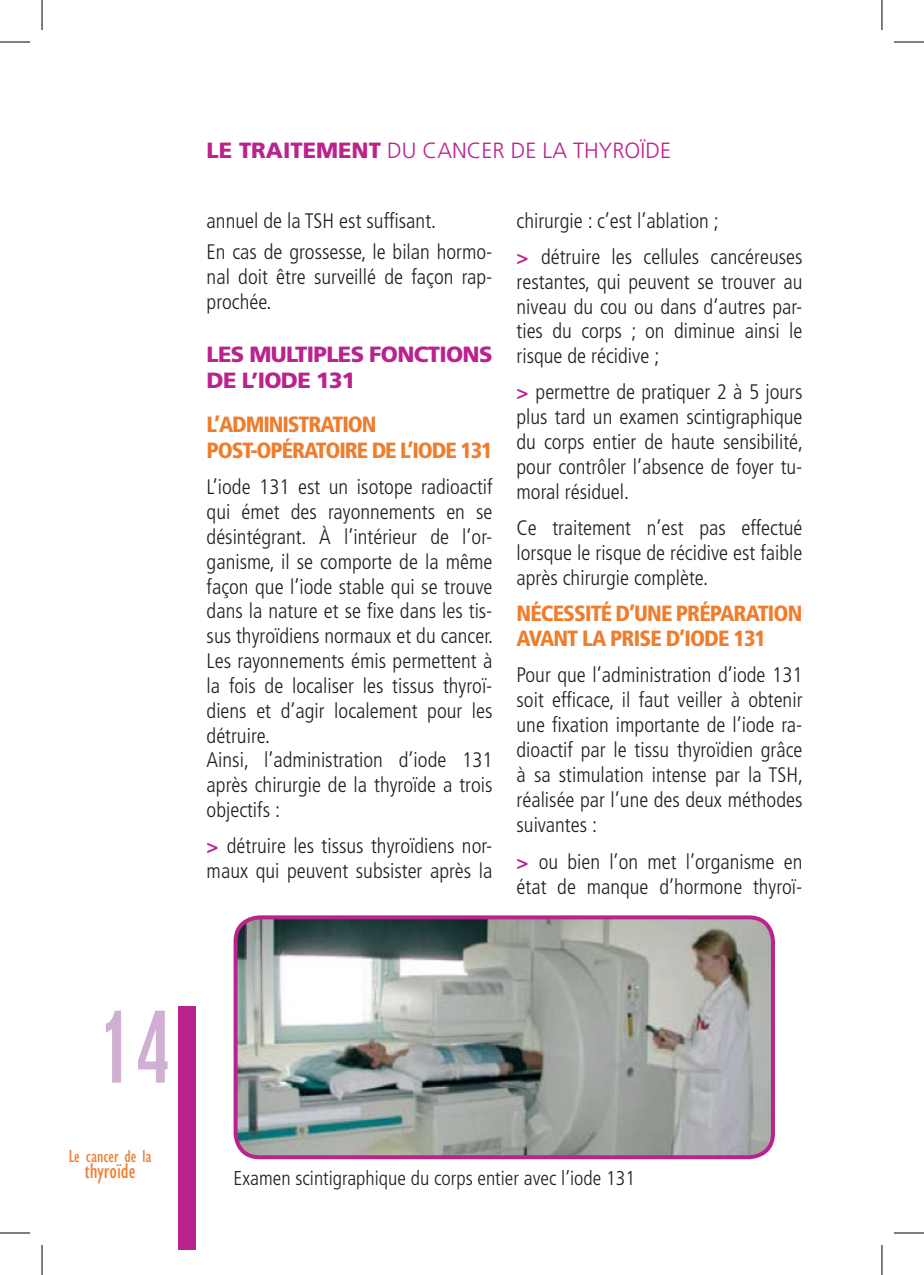
<style>
.page{position:relative;width:924px;height:1275px;background:#fff}
.page>*{position:absolute;margin:0;border:0;box-sizing:border-box;transform-origin:0 0}
.t1{font:300 condensed 100px "AT Erbar";color:#cfb0d2}
.t2{font:900 condensed 22px/25px "Frutiger";letter-spacing:-.05em;color:#ee7d2d}
.t3{font:900 22px/26.4px "Frutiger";letter-spacing:-.03em;color:#ba238e}
.t4{font:300 22px "Frutiger";color:#ba238e}
.t5{font:condensed 22px "Gill Sans";color:#ee7d2d}
.t6{font:300 condensed 21px/24.8px "Frutiger";color:#231f20;text-align:justify}
.t7{font:300 condensed 20px "Frutiger";color:#231f20}
.t8{font:condensed 18px "Gill Sans";color:#ee7d2d}
.s1{font-weight:900}
.s2{font-weight:700;font-stretch:normal;font-size:20px;color:#ba238e}
</style>
<div class="page">
<img style="left:238px;top:918px;width:534px;height:239px">
<div style="left:233px;top:915px;width:541px;height:244px;border:4px solid #ba238e;border-radius:24px"></div>
<div style="left:178px;top:1006px;width:17px;height:244px;background:#ba238e"></div>
<hr style="left:0;top:42px;width:30px;height:1px;background:#000">
<hr style="left:893px;top:42px;width:30px;height:1px;background:#000">
<hr style="left:0;top:1232px;width:30px;height:1px;background:#000">
<hr style="left:893px;top:1232px;width:30px;height:1px;background:#000">
<hr style="left:42px;top:0;width:1px;height:30px;background:#000">
<hr style="left:42px;top:1245px;width:1px;height:30px;background:#000">
<hr style="left:881px;top:0;width:1px;height:30px;background:#000">
<hr style="left:881px;top:1245px;width:1px;height:30px;background:#000">
<p class="t4" style="left:206px;top:138px;width:466px"><span class="s1">LE TRAITEMENT</span> DU CANCER DE LA THYROÏDE</p>
<p class="t6" style="left:206px;top:208px;width:231px">annuel de la TSH est suffisant.</p>
<p class="t6" style="left:206px;top:239px;width:287px">En cas de grossesse, le bilan hormo&shy;nal doit être surveillé de façon rap&shy;prochée.</p>
<p class="t3" style="left:206px;top:341px;width:287px">LES MULTIPLES FONCTIONS<br>DE L’IODE 131</p>
<p class="t2" style="left:206px;top:412px;width:171px">L’ADMINISTRATION</p>
<p class="t2" style="left:206px;top:438px;width:287px">POST-OPÉRATOIRE DE L’IODE 131</p>
<p class="t6" style="left:206px;top:475px;width:288px">L’iode 131 est un isotope radioactif qui émet des rayonnements en se désintégrant. À l’intérieur de l’or&shy;ganisme, il se comporte de la même façon que l’iode stable qui se trouve dans la nature et se fixe dans les tis&shy;sus thyroïdiens normaux et du cancer.<br>Les rayonnements émis permettent à la fois de localiser les tissus thyroï&shy;diens et d’agir localement pour les détruire.</p>
<p class="t6" style="left:206px;top:748px;width:287px">Ainsi, l’administration d’iode 131 après chirurgie de la thyroïde a trois objectifs :</p>
<p class="t6" style="left:206px;top:834px;width:287px"><span class="s2">&gt;</span> détruire les tissus thyroïdiens nor&shy;maux qui peuvent subsister après la</p>
<p class="t6" style="left:516px;top:208px;width:204px">chirurgie : c’est l’ablation ;</p>
<p class="t6" style="left:516px;top:245px;width:287px"><span class="s2">&gt;</span> détruire les cellules cancéreuses restantes, qui peuvent se trouver au niveau du cou ou dans d’autres par&shy;ties du corps ; on diminue ainsi le risque de récidive ;</p>
<p class="t6" style="left:516px;top:380px;width:288px"><span class="s2">&gt;</span> permettre de pratiquer 2 à 5 jours plus tard un examen scintigraphique du corps entier de haute sensibilité, pour contrôler l’absence de foyer tu&shy;moral résiduel.</p>
<p class="t6" style="left:516px;top:515px;width:287px">Ce traitement n’est pas effectué lorsque le risque de récidive est faible après chirurgie complète.</p>
<p class="t2" style="left:516px;top:601px;width:287px">NÉCESSITÉ D’UNE PRÉPARATION<br>AVANT LA PRISE D’IODE 131</p>
<p class="t6" style="left:516px;top:663px;width:288px">Pour que l’administration d’iode 131 soit efficace, il faut veiller à obtenir une fixation importante de l’iode ra&shy;dioactif par le tissu thyroïdien grâce à sa stimulation intense par la TSH, réalisée par l’une des deux méthodes suivantes :</p>
<p class="t6" style="left:516px;top:849px;width:287px"><span class="s2">&gt;</span> ou bien l’on met l’organisme en état de manque d’hormone thyroï-</p>
<p class="t1" style="left:97px;top:986px;width:76px">14</p>
<p class="t8" style="left:69px;top:1146px;width:84px">Le cancer de la</p>
<p class="t5" style="left:85px;top:1158px;width:52px">thyroïde</p>
<p class="t7" style="left:233px;top:1167px;width:403px">Examen scintigraphique du corps entier avec l’iode 131</p>
</div>
